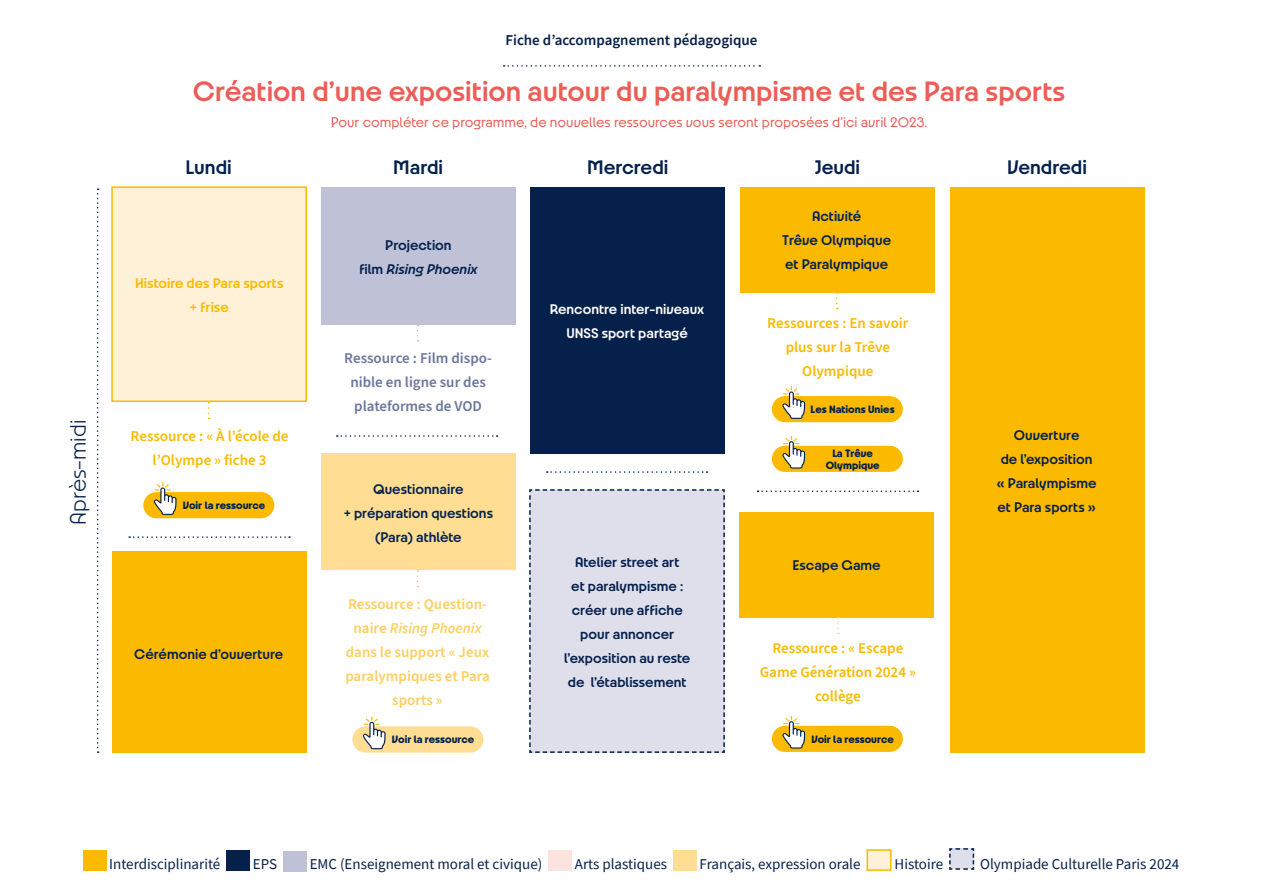
<style>
.page{position:relative;width:1263px;height:893px;background:#fff}
.page>*{position:absolute;margin:0;border:0;box-sizing:border-box;transform-origin:0 0}
.t1{font:600 30px "Paris 2024";color:#eb5e57}
.t2{font:300 24px "Paris 2024";color:#04204b}
.t3{font:600 21px "Paris 2024";color:#04204b}
.t4{font:600 15px/24px "Paris 2024";color:#04204b;text-align:center}
.t5{font:15px "Source Sans Pro";color:#04204b}
.t6{font:600 15px/24px "Source Sans Pro";color:#fbba00;text-align:center}
.t7{font:600 15px/24px "Source Sans Pro";color:#fece61;text-align:center}
.t8{font:15px "Paris 2024";color:#eb5e57}
.t9{font:600 15px/24px "Source Sans Pro";color:#6d769d;text-align:center}
.t10{font:600 15px/24px "Paris 2024";color:#fff;text-align:center}
.t11{font:600 15px "Source Sans Pro";color:#04204b}
.t12{font:600 15px/24px "Paris 2024";color:#fbba00;text-align:center}
.t13{font:700 11.4px/12px "Paris 2024";color:#04204b;text-align:center}
.s1{font-style:italic}
</style>
<div class="page">
<div style="left:111px;top:186px;width:196px;height:216px;background:#fff1d7;border:2px solid #fbba00"></div>
<div style="left:321px;top:453px;width:194px;height:117px;background:#ffdd93"></div>
<div style="left:529px;top:489px;width:196px;height:264px;background:#dedfeb"></div>
<div style="left:530px;top:187px;width:194px;height:266px;background:#04204b"></div>
<div style="left:739px;top:512px;width:194px;height:105px;background:#fbba00"></div>
<div style="left:112px;top:551px;width:195px;height:202px;background:#fbba00"></div>
<div style="left:321px;top:187px;width:194px;height:138px;background:#bfc2d7"></div>
<div style="left:950px;top:187px;width:194px;height:566px;background:#fbba00"></div>
<svg style="left:129px;top:536px;width:161px;height:2px"></svg>
<svg style="left:337px;top:435px;width:161px;height:2px"></svg>
<svg style="left:547px;top:471px;width:161px;height:2px"></svg>
<svg style="left:758px;top:490px;width:160px;height:2px"></svg>
<svg style="left:837px;top:617px;width:2px;height:17px"></svg>
<div style="left:143px;top:492px;width:131px;height:26px;background:#fbba00;border-radius:13px"></div>
<svg style="left:154px;top:482px;width:22px;height:33px"></svg>
<div style="left:352px;top:726px;width:131px;height:27px;background:#ffdd93;border-radius:13px"></div>
<svg style="left:363px;top:716px;width:23px;height:33px"></svg>
<div style="left:772px;top:726px;width:131px;height:26px;background:#fbba00;border-radius:13px"></div>
<svg style="left:782px;top:716px;width:23px;height:33px"></svg>
<svg style="left:504px;top:65px;width:256px;height:2px"></svg>
<svg style="left:97px;top:188px;width:2px;height:565px"></svg>
<div style="left:83px;top:851px;width:23px;height:20px;background:#fbba00"></div>
<div style="left:226px;top:851px;width:24px;height:20px;background:#04204b"></div>
<div style="left:283px;top:851px;width:24px;height:20px;background:#bfc2d7"></div>
<div style="left:548px;top:851px;width:24px;height:20px;background:#fce3dd"></div>
<div style="left:673px;top:851px;width:24px;height:20px;background:#ffdd93"></div>
<div style="left:866px;top:849px;width:25px;height:22px;background:#fff1d7;border:2px solid #fbba00"></div>
<svg style="left:949px;top:848px;width:26px;height:22px"></svg>
<div style="left:740px;top:187px;width:194px;height:105px;background:#fbba00"></div>
<svg style="left:836px;top:292px;width:2px;height:17px"></svg>
<div style="left:772px;top:396px;width:131px;height:26px;background:#fbba00;border-radius:13px"></div>
<svg style="left:782px;top:386px;width:23px;height:33px"></svg>
<div style="left:772px;top:446px;width:131px;height:26px;background:#fbba00;border-radius:13px"></div>
<svg style="left:782px;top:436px;width:23px;height:33px"></svg>
<h2 class="t2" style="left:64px;top:525px;width:106px;rotate:-90deg">Après-midi</h2>
<p class="t11" style="left:505px;top:30px;width:254px">Fiche d’accompagnement pédagogique</p>
<h1 class="t1" style="left:193px;top:73px;width:874px">Création d’une exposition autour du paralympisme et des Para sports</h1>
<p class="t8" style="left:331px;top:113px;width:598px">Pour compléter ce programme, de nouvelles ressources vous seront proposées d’ici avril 2023.</p>
<h3 class="t3" style="left:185px;top:155px;width:48px">Lundi</h3>
<h3 class="t3" style="left:393px;top:155px;width:51px">Mardi</h3>
<h3 class="t3" style="left:587px;top:155px;width:83px">Mercredi</h3>
<h3 class="t3" style="left:815px;top:155px;width:47px">Jeudi</h3>
<h3 class="t3" style="left:1007px;top:155px;width:81px">Vendredi</h3>
<p class="t12" style="left:135px;top:271px;width:150px">Histoire des Para sports + frise</p>
<p class="t6" style="left:131px;top:424px;width:159px">Ressource : « À l’école de l’Olympe » fiche 3</p>
<p class="t13" style="left:183px;top:499px;width:84px">Voir la ressource</p>
<p class="t4" style="left:134px;top:642px;width:151px">Cérémonie d’ouverture</p>
<p class="t4" style="left:359px;top:233px;width:120px">Projection<br>film <span class="s1">Rising Phoenix</span></p>
<p class="t9" style="left:344px;top:346px;width:149px">Ressource : Film dispo&shy;nible en ligne sur des plateformes de VOD</p>
<p class="t4" style="left:344px;top:476px;width:151px">Questionnaire<br>+ préparation questions (Para) athlète</p>
<p class="t7" style="left:345px;top:592px;width:146px">Ressource : Question&shy;naire <span class="s1">Rising Phoenix </span>dans le support « Jeux paralympiques et Para sports »</p>
<p class="t10" style="left:550px;top:297px;width:156px">Rencontre inter-niveaux<br>UNSS sport partagé</p>
<p class="t4" style="left:564px;top:550px;width:128px">Atelier street art<br>et paralympisme : créer une affiche pour annoncer l’exposition au reste de l’établissement</p>
<p class="t4" style="left:782px;top:204px;width:110px">Activité<br>Trêve Olympique et Paralympique</p>
<p class="t6" style="left:767px;top:312px;width:143px">Ressources : En savoir plus sur la Trêve<br>Olympique</p>
<p class="t13" style="left:810px;top:403px;width:86px">Les Nations Unies</p>
<p class="t13" style="left:826px;top:447px;width:55px">La Trêve<br>Olympique</p>
<p class="t4" style="left:792px;top:553px;width:90px">Escape Game</p>
<p class="t6" style="left:760px;top:637px;width:158px">Ressource : « Escape<br>Game Génération 2024 » collège</p>
<p class="t13" style="left:392px;top:733px;width:84px">Voir la ressource</p>
<p class="t13" style="left:811px;top:733px;width:84px">Voir la ressource</p>
<p class="t4" style="left:997px;top:422px;width:101px">Ouverture<br>de l’exposition « Paralympisme et Para sports »</p>
<p class="t5" style="left:109px;top:854px;width:113px">Interdisciplinarité</p>
<p class="t5" style="left:253px;top:854px;width:26px">EPS</p>
<p class="t5" style="left:310px;top:854px;width:234px">EMC (Enseignement moral et civique)</p>
<p class="t5" style="left:575px;top:854px;width:94px">Arts plastiques</p>
<p class="t5" style="left:700px;top:854px;width:162px">Français, expression orale</p>
<p class="t5" style="left:894px;top:854px;width:50px">Histoire</p>
<p class="t5" style="left:980px;top:854px;width:201px">Olympiade Culturelle Paris 2024</p>
</div>
